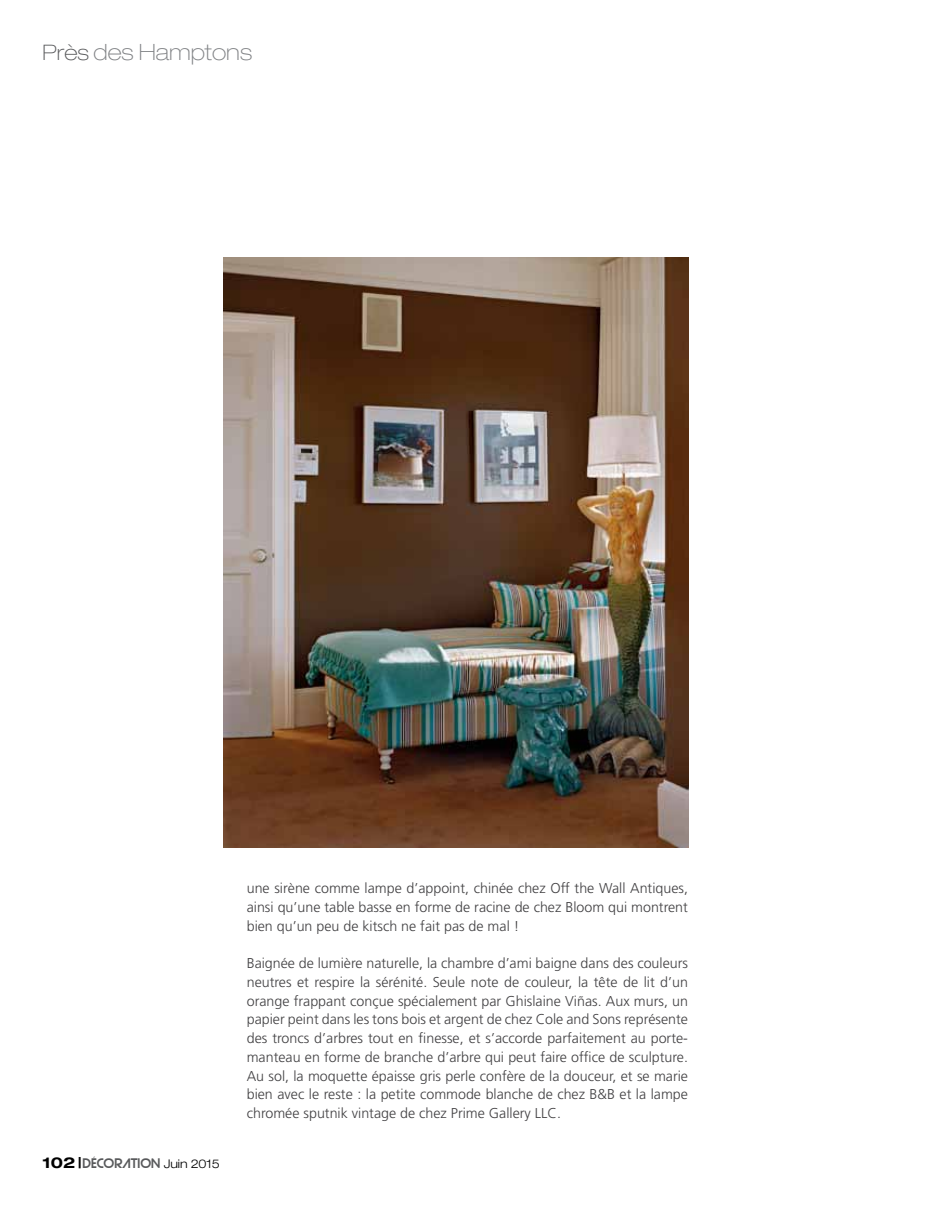
<style>
.page{position:relative;width:936px;height:1212px;background:#fff}
.page>*{position:absolute;margin:0;border:0;box-sizing:border-box;transform-origin:0 0}
.t1{font:100 expanded 22.5px "Helvetica Neue";color:#808285}
.t2{font:300 14.25px/18.8px "Frutiger";color:#414042;text-align:justify}
.t3{font:13.5px "Strasua";color:#58595b}
.s1{font-size:21.3px;color:#58595b}
.s2{font-family:"Helvetica Neue";font-weight:700;font-stretch:expanded;font-size:15px;color:#000}
.s3{font-family:"Helvetica Neue";font-weight:300;font-stretch:expanded;font-size:12px;color:#000}
</style>
<div class="page">
<img style="left:224px;top:257px;width:464px;height:590px">
<h1 class="t1" style="left:43px;top:39px;width:211px"><span class="s1">Près</span> des Hamptons</h1>
<p class="t3" style="left:42px;top:1156px;width:179px"><span class="s2">102 |</span>DéCORATION <span class="s3">Juin 2015</span></p>
<p class="t2" style="left:247px;top:879px;width:443px">une sirène comme lampe d’appoint, chinée chez Off the Wall Antiques, ainsi qu’une table basse en forme de racine de chez Bloom qui montrent bien qu’un peu de kitsch ne fait pas de mal !</p>
<p class="t2" style="left:247px;top:954px;width:443px">Baignée de lumière naturelle, la chambre d’ami baigne dans des couleurs neutres et respire la sérénité. Seule note de couleur, la tête de lit d’un orange frappant conçue spécialement par Ghislaine Viñas. Aux murs, un papier peint dans les tons bois et argent de chez Cole and Sons représente des troncs d’arbres tout en finesse, et s’accorde parfaitement au porte&shy;manteau en forme de branche d’arbre qui peut faire office de sculpture.<br>Au sol, la moquette épaisse gris perle confère de la douceur, et se marie bien avec le reste : la petite commode blanche de chez B&amp;B et la lampe chromée sputnik vintage de chez Prime Gallery LLC.</p>
</div>
